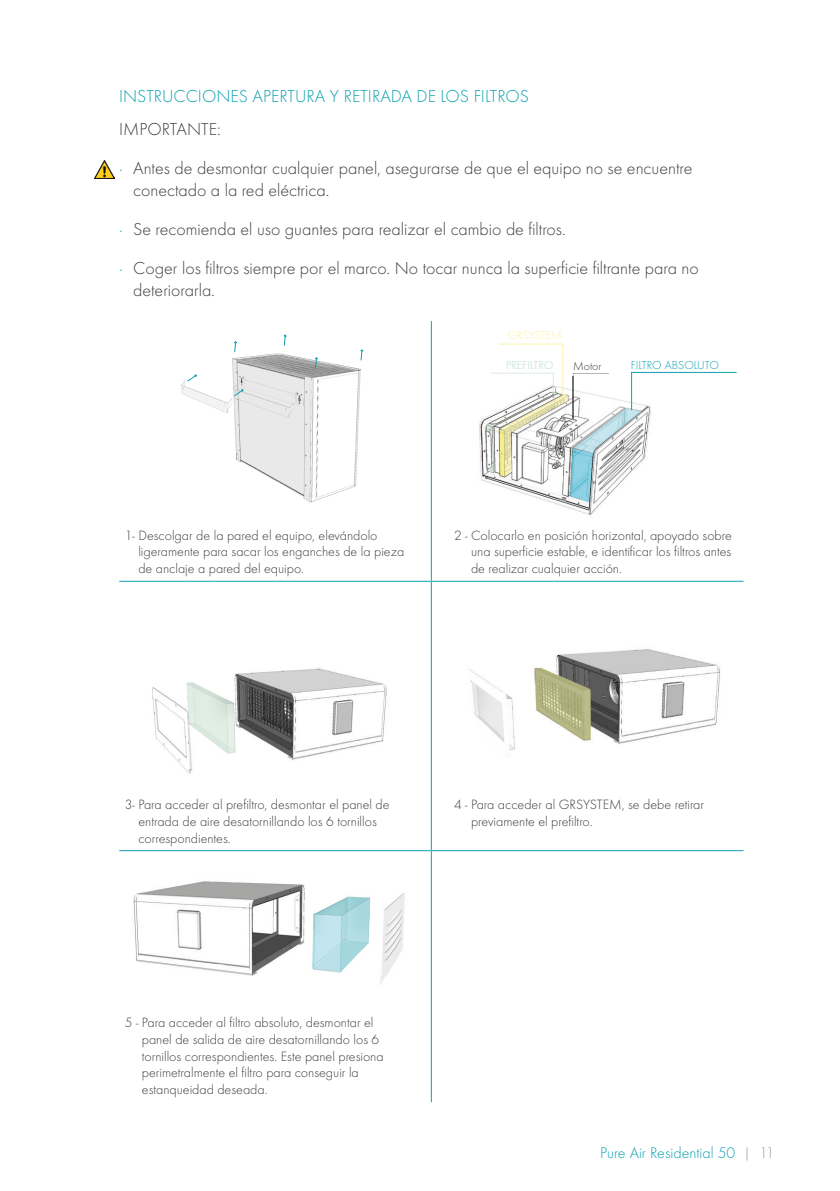
<style>
.page{position:relative;width:840px;height:1191px;background:#fff}
.page>*{position:absolute;margin:0;border:0;box-sizing:border-box;transform-origin:0 0}
.Futura_Light_9_Esq{font:300 18px/22px "Futura T";color:#3d3d3c}
.Titolet_blau____Futu{font:300 18px "Futura T";color:#0ba1af}
.t1{font:300 16px "Futura T";color:#0ba1af}
.Futura_Light_7_esq{font:300 14px/16.8px "Futura T";color:#3d3d3c}
.t2{font:300 12px "Futura T";color:#0ba1af}
.t3{font:300 12px "Futura T";color:#b9ddca}
.t4{font:300 12px "Futura T";color:#faf2a3}
.t5{font:300 12px "Futura T";color:#3d3d3c}
.s1{color:#0ba1af}
.s2{color:#9d9d9d}
</style>
<div class="page">
<hr style="left:430px;top:321px;width:1px;height:260px;background:#0ba1af">
<hr style="left:119px;top:581px;width:312px;height:1px;background:#0ba1af">
<hr style="left:430px;top:582px;width:1px;height:268px;background:#0ba1af">
<hr style="left:431px;top:581px;width:312px;height:1px;background:#0ba1af">
<hr style="left:119px;top:850px;width:312px;height:1px;background:#0ba1af">
<hr style="left:430px;top:851px;width:1px;height:251px;background:#0ba1af">
<hr style="left:431px;top:850px;width:312px;height:1px;background:#0ba1af">
<img style="left:181px;top:350px;width:183px;height:153px">
<svg style="left:187px;top:334px;width:176px;height:62px"></svg>
<img style="left:479px;top:376px;width:172px;height:140px">
<svg style="left:630px;top:372px;width:106px;height:39px"></svg>
<svg style="left:572px;top:373px;width:36px;height:3px"></svg>
<img style="left:572px;top:376px;width:1px;height:42px">
<svg style="left:490px;top:343px;width:73px;height:53px"></svg>
<img style="left:152px;top:668px;width:235px;height:106px">
<img style="left:469px;top:649px;width:252px;height:106px">
<img style="left:133px;top:881px;width:272px;height:103px">
<img style="left:94px;top:160px;width:21px;height:18px">
<p class="Titolet_blau____Futu" style="left:119px;top:85px;width:411px">INSTRUCCIONES APERTURA Y RETIRADA DE LOS FILTROS</p>
<p class="Futura_Light_9_Esq" style="left:119px;top:118px;width:103px">IMPORTANTE:</p>
<p class="Futura_Light_9_Esq" style="left:133px;top:157px;width:560px;text-indent:-14px"><span class="s1">·</span> Antes de desmontar cualquier panel, asegurarse de que el equipo no se encuentre conectado a la red eléctrica.</p>
<p class="Futura_Light_9_Esq" style="left:119px;top:218px;width:448px"><span class="s1">·</span> Se recomienda el uso guantes para realizar el cambio de filtros.</p>
<p class="Futura_Light_9_Esq" style="left:133px;top:257px;width:566px;text-indent:-14px"><span class="s1">·</span> Coger los filtros siempre por el marco. No tocar nunca la superficie filtrante para no deteriorarla.</p>
<p class="t4" style="left:507px;top:328px;width:55px">GRSYSTEM</p>
<p class="t3" style="left:505px;top:358px;width:49px">PREFILTRO</p>
<p class="t5" style="left:572px;top:359px;width:30px">Motor</p>
<p class="t2" style="left:630px;top:358px;width:89px">FILTRO ABSOLUTO</p>
<p class="Futura_Light_7_esq" style="left:138px;top:526px;width:267px;text-indent:-14px">1- Descolgar de la pared el equipo, elevándolo ligeramente para sacar los enganches de la pieza de anclaje a pared del equipo.</p>
<p class="Futura_Light_7_esq" style="left:471px;top:526px;width:262px;text-align:justify;text-indent:-17px">2 - Colocarlo en posición horizontal, apoyado sobre una superficie estable, e identificar los filtros antes de realizar cualquier acción.</p>
<p class="Futura_Light_7_esq" style="left:138px;top:796px;width:252px;text-indent:-14px">3- Para acceder al prefiltro, desmontar el panel de entrada de aire desatornillando los 6 tornillos correspondientes.</p>
<p class="Futura_Light_7_esq" style="left:471px;top:796px;width:234px;text-indent:-17px">4 - Para acceder al GRSYSTEM, se debe retirar previamente el prefiltro.</p>
<p class="Futura_Light_7_esq" style="left:142px;top:1013px;width:243px;text-indent:-17px">5 - Para acceder al filtro absoluto, desmontar el panel de salida de aire desatornillando los 6 tornillos correspondientes. Este panel presiona perimetralmente el filtro para conseguir la estanqueidad deseada.</p>
<p class="t1" style="left:599px;top:1143px;width:176px">Pure Air Residential 50 <span class="s2">| 11</span></p>
</div>
